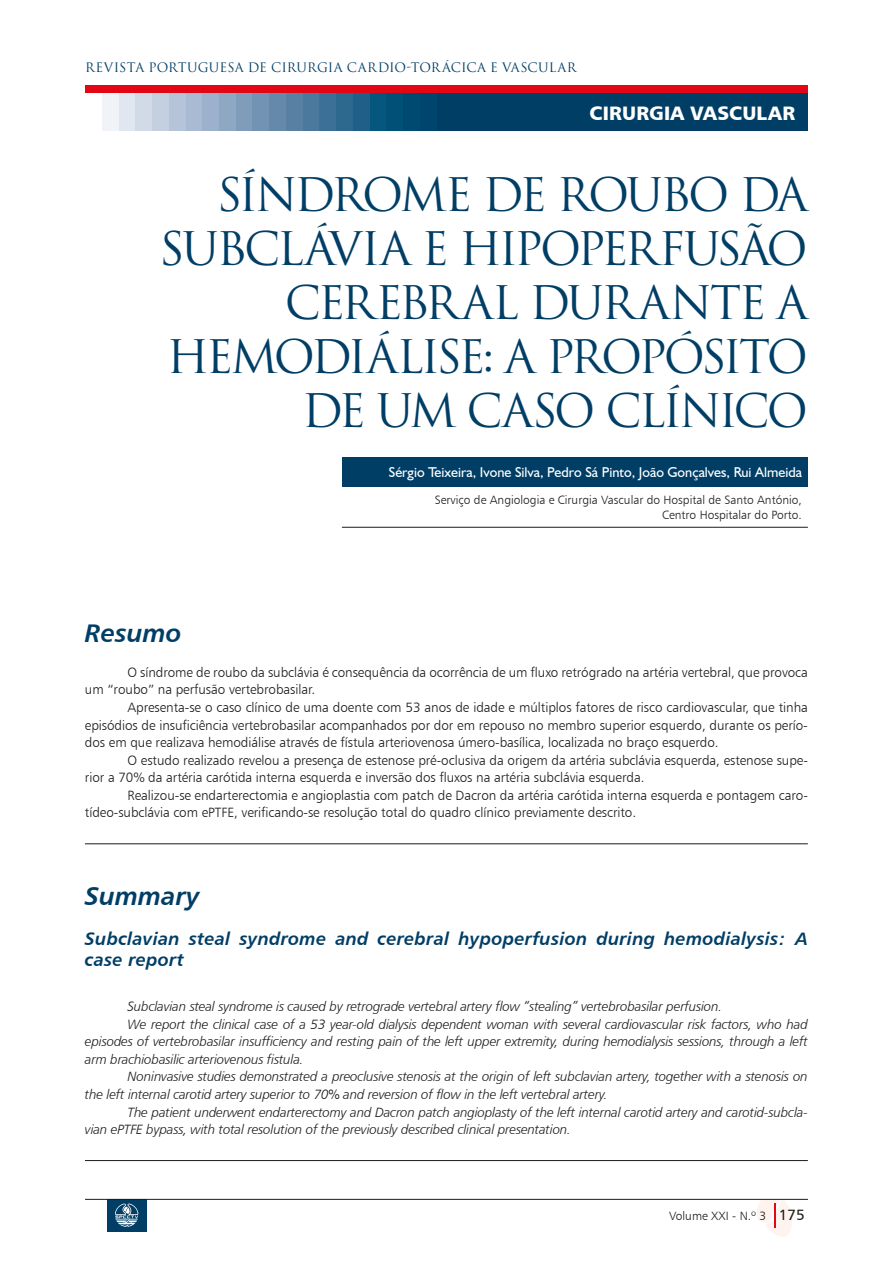
<style>
.page{position:relative;width:893px;height:1263px;background:#fff}
.page>*{position:absolute;margin:0;border:0;box-sizing:border-box;transform-origin:0 0}
.t1{font:45px/54px "Trajax";letter-spacing:-.07em;color:#003e66;text-align:right}
.t2{font:25.5px "Humanist 777 BT Bold Italic B";color:#003e66}
.t3{font:19.5px "Humanist 777 BT Black B";letter-spacing:.01em;color:#fff}
.t4{font:18px/21.6px "Humanist 777 BT Bold Italic B";letter-spacing:.01em;color:#003e66}
.t5{font:14.25px "Humanist 521 BT";color:#fff}
.t6{font:13.5px/17.5px "Humanist 777 BT Light B";letter-spacing:-.005em;color:#1d1d1b}
.t7{font:13.5px "Humanist 777 BT Light Italic B";letter-spacing:-.015em;color:#1d1d1b}
.t8{font:12.75px "Trajax";letter-spacing:.01em;color:#003e66}
.t9{font:12px/14.4px "Humanist 777 BT Light B";color:#1d1d1b;text-align:right}
.s1{font-family:"Humanist 777 BT Roman B";font-size:15px}
</style>
<div class="page">
<div style="left:85px;top:85px;width:723px;height:9px;background:#e30614"></div>
<div style="left:436px;top:94px;width:372px;height:37px;background:#003e66"></div>
<div style="left:420px;top:94px;width:16px;height:37px;background:#00456d"></div>
<div style="left:403px;top:94px;width:17px;height:37px;background:#004a72"></div>
<div style="left:386px;top:94px;width:17px;height:37px;background:#005078"></div>
<div style="left:369px;top:94px;width:17px;height:37px;background:#065780"></div>
<div style="left:353px;top:94px;width:16px;height:37px;background:#205f87"></div>
<div style="left:336px;top:94px;width:17px;height:37px;background:#2d688f"></div>
<div style="left:319px;top:94px;width:17px;height:37px;background:#3c7096"></div>
<div style="left:302px;top:94px;width:17px;height:37px;background:#4b789d"></div>
<div style="left:286px;top:94px;width:16px;height:37px;background:#5880a3"></div>
<div style="left:269px;top:94px;width:17px;height:37px;background:#6489ab"></div>
<div style="left:252px;top:94px;width:17px;height:37px;background:#7293b3"></div>
<div style="left:236px;top:94px;width:16px;height:37px;background:#809cbb"></div>
<div style="left:219px;top:94px;width:17px;height:37px;background:#8ea7c3"></div>
<div style="left:202px;top:94px;width:17px;height:37px;background:#9cb1cb"></div>
<div style="left:185px;top:94px;width:17px;height:37px;background:#a9bbd2"></div>
<div style="left:169px;top:94px;width:16px;height:37px;background:#b5c4d8"></div>
<div style="left:152px;top:94px;width:17px;height:37px;background:#c4cfe0"></div>
<div style="left:135px;top:94px;width:17px;height:37px;background:#d1dbe8"></div>
<div style="left:118px;top:94px;width:17px;height:37px;background:#e0e7f0"></div>
<div style="left:102px;top:94px;width:16px;height:37px;background:#f0f4f8"></div>
<svg style="left:757px;top:1200px;width:35px;height:37px"></svg>
<div style="left:107px;top:1199px;width:40px;height:33px;background:#003e66"></div>
<svg style="left:115px;top:1203px;width:23px;height:24px"></svg>
<hr style="left:85px;top:1199px;width:723px;height:1px;background:#1d1d1b">
<hr style="left:85px;top:843px;width:723px;height:1px;background:#1d1d1b">
<hr style="left:85px;top:1160px;width:723px;height:1px;background:#1d1d1b">
<div style="left:342px;top:457px;width:466px;height:30px;background:#003e66"></div>
<hr style="left:342px;top:527px;width:466px;height:1px;background:#1d1d1b">
<p class="t8" style="left:85px;top:60px;width:493px">REVISTA PORTUGUESA DE CIRURGIA CARDIO-TORáCICA E VASCULAR</p>
<h3 class="t3" style="left:589px;top:100px;width:207px">CIRURGIA VASCULAR</h3>
<h1 class="t1" style="left:159px;top:168px;width:650px">SÍNDROME DE ROUBO DA<br>SUBCLÁVIA E HIPOPERFUSÃO<br>CEREBRAL DURANTE A<br>HEMODIÁLISE: A PROPÓSITO<br>DE UM CASO CLÍNICO</h1>
<p class="t5" style="left:389px;top:464px;width:415px">Sérgio Teixeira, Ivone Silva, Pedro Sá Pinto, João Gonçalves, Rui Almeida</p>
<p class="t9" style="left:435px;top:493px;width:368px">Serviço de Angiologia e Cirurgia Vascular do Hospital de Santo António,<br>Centro Hospitalar do Porto.</p>
<h2 class="t2" style="left:85px;top:616px;width:98px">Resumo</h2>
<p class="t6" style="left:85px;top:663px;width:724px;text-indent:43px">O síndrome de roubo da subclávia é consequência da ocorrência de um fluxo retrógrado na artéria vertebral, que provoca um “roubo” na perfusão vertebrobasilar.</p>
<p class="t6" style="left:85px;top:698px;width:724px;text-align:justify;text-indent:43px">Apresenta-se o caso clínico de uma doente com 53 anos de idade e múltiplos fatores de risco cardiovascular, que tinha episódios de insuficiência vertebrobasilar acompanhados por dor em repouso no membro superior esquerdo, durante os perío&shy;dos em que realizava hemodiálise através de fístula arteriovenosa úmero-basílica, localizada no braço esquerdo.</p>
<p class="t6" style="left:85px;top:751px;width:724px;text-indent:43px">O estudo realizado revelou a presença de estenose pré-oclusiva da origem da artéria subclávia esquerda, estenose supe&shy;rior a 70% da artéria carótida interna esquerda e inversão dos fluxos na artéria subclávia esquerda.</p>
<p class="t6" style="left:85px;top:786px;width:724px;text-indent:43px">Realizou-se endarterectomia e angioplastia com patch de Dacron da artéria carótida interna esquerda e pontagem caro&shy;tídeo-subclávia com ePTFE, verificando-se resolução total do quadro clínico previamente descrito.</p>
<h2 class="t2" style="left:85px;top:880px;width:116px">Summary</h2>
<h3 class="t4" style="left:85px;top:927px;width:724px">Subclavian steal syndrome and cerebral hypoperfusion during hemodialysis: A case report</h3>
<p class="t7" style="left:127px;top:998px;width:596px">Subclavian steal syndrome is caused by retrograde vertebral artery flow “stealing” vertebrobasilar perfusion.</p>
<p class="t7" style="left:127px;top:1016px;width:682px">We report the clinical case of a 53 year-old dialysis dependent woman with several cardiovascular risk factors, who had</p>
<p class="t7" style="left:85px;top:1033px;width:724px">episodes of vertebrobasilar insufficiency and resting pain of the left upper extremity, during hemodialysis sessions, through a left</p>
<p class="t7" style="left:85px;top:1051px;width:220px">arm brachiobasilic arteriovenous fistula.</p>
<p class="t7" style="left:127px;top:1068px;width:682px">Noninvasive studies demonstrated a preoclusive stenosis at the origin of left subclavian artery, together with a stenosis on</p>
<p class="t7" style="left:85px;top:1086px;width:524px">the left internal carotid artery superior to 70% and reversion of flow in the left vertebral artery.</p>
<p class="t7" style="left:127px;top:1103px;width:682px">The patient underwent endarterectomy and Dacron patch angioplasty of the left internal carotid artery and carotid-subcla-</p>
<p class="t7" style="left:85px;top:1121px;width:488px">vian ePTFE bypass, with total resolution of the previously described clinical presentation.</p>
<p class="t9" style="left:669px;top:1208px;width:137px">Volume XXI - N.º 3 <span class="s1">175</span></p>
</div>
